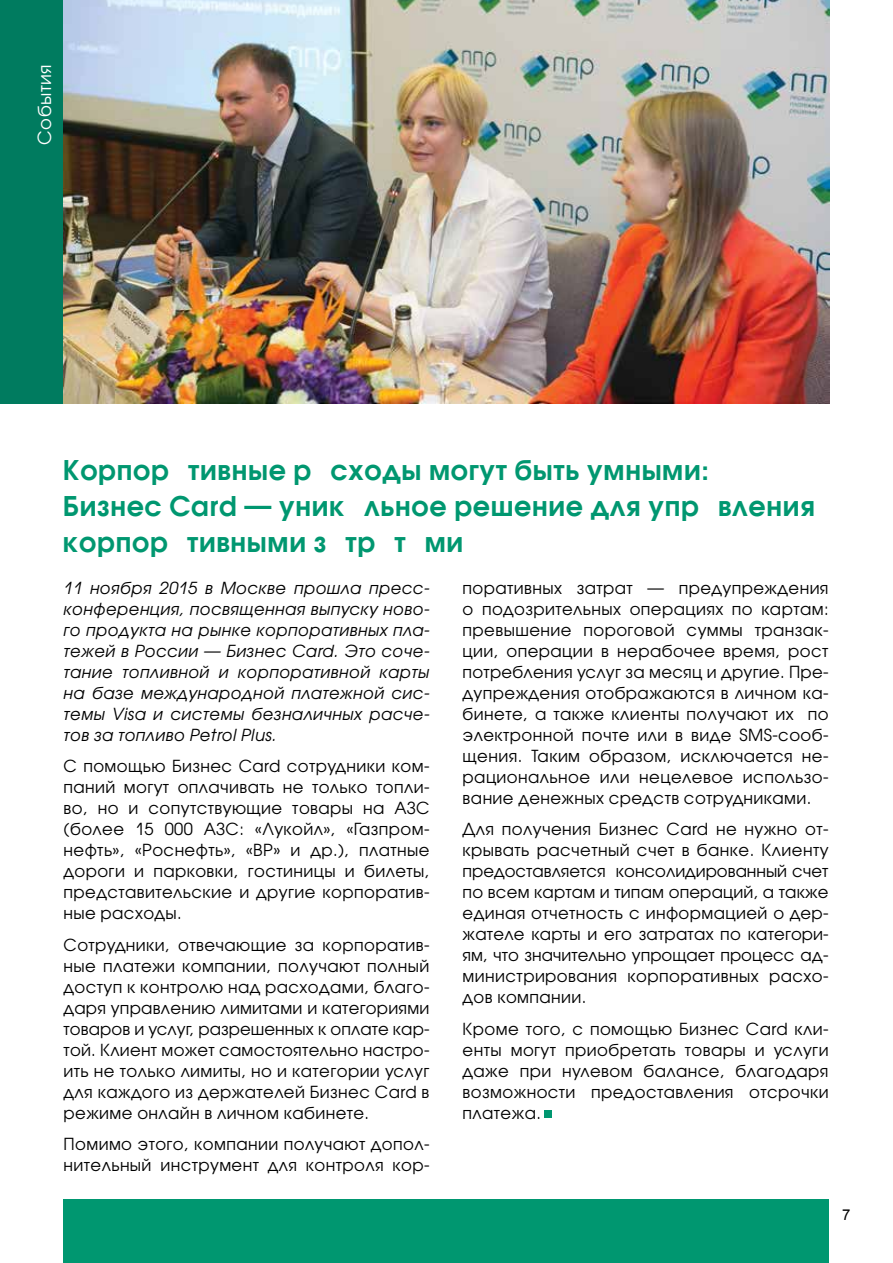
<style>
.page{position:relative;width:893px;height:1263px;background:#fff}
.page>*{position:absolute;margin:0;border:0;box-sizing:border-box;transform-origin:0 0}
.t1{font:600 27px/36px "Avant Garde Gothic C";letter-spacing:.025em;color:#009770}
.t2{font:18px "Avant Garde Gothic C";letter-spacing:.025em;color:#fff}
.t3{font:16.5px/21px "Avant Garde Gothic C";letter-spacing:.025em;color:#000;text-align:justify}
.t4{font:italic 16.5px/21px "Avant Garde Gothic C";letter-spacing:.025em;color:#000;text-align:justify}
.t5{font:15px "Arial";color:#000}
</style>
<div class="page">
<div style="left:64px;top:1199px;width:765px;height:64px;background:#009770"></div>
<div style="left:0;top:0;width:64px;height:404px;background:#007b5f"></div>
<div style="left:544px;top:1110px;width:8px;height:8px;background:#009770"></div>
<img style="left:64px;top:0;width:765px;height:404px">
<p class="t2" style="left:37px;top:145px;width:82px;rotate:-90deg">События</p>
<h1 class="t1" style="left:63px;top:454px;width:753px">Корпоративные расходы могут быть умными:<br>Бизнес Card — уникальное решение для управления корпоративными затратами</h1>
<p class="t4" style="left:64px;top:578px;width:367px">11 ноября 2015 в Москве прошла пресс&shy;конференция, посвященная выпуску ново&shy;го продукта на рынке корпоративных пла&shy;тежей в России — Бизнес Card. Это соче&shy;тание топливной и корпоративной карты на базе международной платежной сис&shy;темы Visa и системы безналичных расче&shy;тов за топливо Petrol Plus.</p>
<p class="t3" style="left:64px;top:756px;width:367px">С помощью Бизнес Card сотрудники ком&shy;паний могут оплачивать не только топли&shy;во, но и сопутствующие товары на АЗС (более 15 000 АЗС: «Лукойл», «Газпром&shy;нефть», «Роснефть», «BP» и др.), платные дороги и парковки, гостиницы и билеты, представительские и другие корпоратив&shy;ные расходы.</p>
<p class="t3" style="left:64px;top:935px;width:367px">Сотрудники, отвечающие за корпоратив&shy;ные платежи компании, получают полный доступ к контролю над расходами, благо&shy;даря управлению лимитами и категориями товаров и услуг, разрешенных к оплате кар&shy;той. Клиент может самостоятельно настро&shy;ить не только лимиты, но и категории услуг для каждого из держателей Бизнес Card в режиме онлайн в личном кабинете.</p>
<p class="t3" style="left:64px;top:1135px;width:367px">Помимо этого, компании получают допол&shy;нительный инструмент для контроля кор-</p>
<p class="t3" style="left:463px;top:578px;width:367px">поративных затрат — предупреждения о подозрительных операциях по картам: превышение пороговой суммы транзак&shy;ции, операции в нерабочее время, рост потребления услуг за месяц и другие. Пре&shy;дупреждения отображаются в личном ка&shy;бинете, а также клиенты получают их по электронной почте или в виде SMS-сооб&shy;щения. Таким образом, исключается не&shy;рациональное или нецелевое использо&shy;вание денежных средств сотрудниками.</p>
<p class="t3" style="left:463px;top:819px;width:367px">Для получения Бизнес Card не нужно от&shy;крывать расчетный счет в банке. Клиенту предоставляется консолидированный счет по всем картам и типам операций, а также единая отчетность с информацией о дер&shy;жателе карты и его затратах по категори&shy;ям, что значительно упрощает процесс ад&shy;министрирования корпоративных расхо&shy;дов компании.</p>
<p class="t3" style="left:463px;top:1019px;width:367px">Кроме того, с помощью Бизнес Card кли&shy;енты могут приобретать товары и услуги даже при нулевом балансе, благодаря возможности предоставления отсрочки платежа.</p>
<p class="t5" style="left:842px;top:1206px;width:10px">7</p>
</div>
